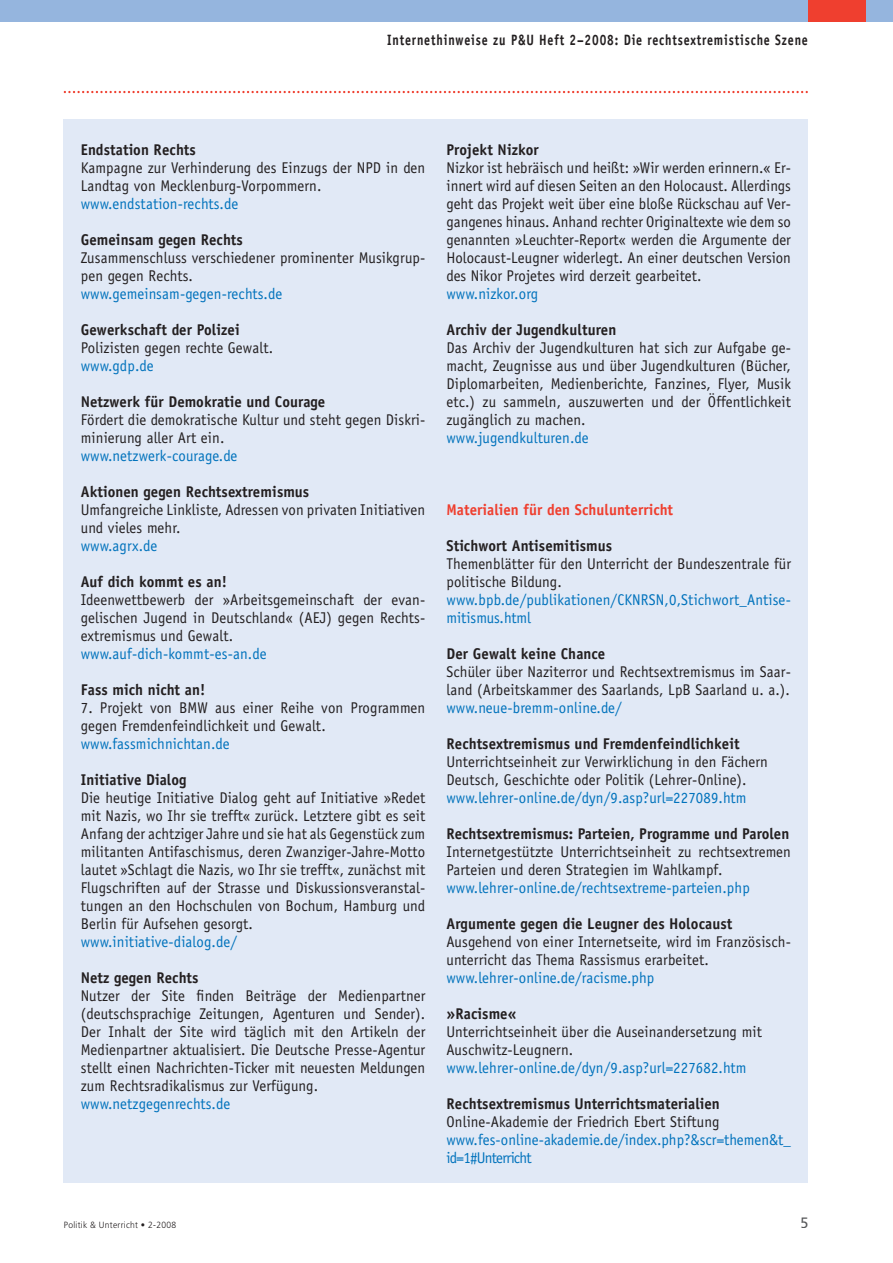
<style>
.page{position:relative;width:893px;height:1263px;background:#fff}
.page>*{position:absolute;margin:0;border:0;box-sizing:border-box;transform-origin:0 0}
.t1{font:15.6px/18px "Officina Sans LT";letter-spacing:.01em;color:#231f20;scale:.95 1}
.t2{font:15.6px/18px "Officina Sans LT";letter-spacing:.01em;color:#0072bc;scale:.95 1}
.t3{font:700 15.6px "Officina Sans LT";letter-spacing:.01em;color:#231f20;scale:.95 1}
.t4{font:700 15.6px "Officina Sans LT";letter-spacing:.01em;color:#ef3f2f;scale:.95 1}
.t5{font:700 15px "Officina Sans LT";letter-spacing:.075em;color:#231f20;scale:.8 1}
.t6{font:15px "Frutiger LT";color:#57585a;scale:.95 1}
.t7{font:300 9px "Frutiger LT";letter-spacing:.035em;color:#231f20;scale:.95 1}
</style>
<div class="page">
<svg style="left:64px;top:91px;width:744px;height:2px"></svg>
<div style="left:0;top:0;width:893px;height:21px;background:#95b5de"></div>
<div style="left:808px;top:0;width:57px;height:21px;background:#ef3f2f"></div>
<div style="left:64px;top:119px;width:744px;height:1063px;background:#e1e9f6"></div>
<p class="t5" style="left:387px;top:30px;width:527px">Internethinweise zu P&amp;U Heft 2–2008: Die rechtsextremistische Szene</p>
<p class="t3" style="left:81px;top:140px;width:122px">Endstation Rechts</p>
<p class="t1" style="left:81px;top:159px;width:364px">Kampagne zur Verhinderung des Einzugs der NPD in den<br>Landtag von Mecklenburg-Vorpommern.</p>
<p class="t2" style="left:81px;top:195px;width:167px">www.endstation-rechts.de</p>
<p class="t3" style="left:81px;top:230px;width:172px">Gemeinsam gegen Rechts</p>
<p class="t1" style="left:81px;top:249px;width:364px">Zusammenschluss verschiedener prominenter Musikgrup&shy;pen gegen Rechts.</p>
<p class="t2" style="left:81px;top:285px;width:214px">www.gemeinsam-gegen-rechts.de</p>
<p class="t3" style="left:81px;top:320px;width:169px">Gewerkschaft der Polizei</p>
<p class="t1" style="left:81px;top:339px;width:204px">Polizisten gegen rechte Gewalt.</p>
<p class="t2" style="left:81px;top:357px;width:78px">www.gdp.de</p>
<p class="t3" style="left:81px;top:392px;width:259px">Netzwerk für Demokratie und Courage</p>
<p class="t1" style="left:81px;top:411px;width:364px">Fördert die demokratische Kultur und steht gegen Diskri&shy;minierung aller Art ein.</p>
<p class="t2" style="left:81px;top:447px;width:166px">www.netzwerk-courage.de</p>
<p class="t3" style="left:81px;top:482px;width:242px">Aktionen gegen Rechtsextremismus</p>
<p class="t1" style="left:81px;top:501px;width:364px">Umfangreiche Linkliste, Adressen von privaten Initiativen und vieles mehr.</p>
<p class="t2" style="left:81px;top:537px;width:82px">www.agrx.de</p>
<p class="t3" style="left:81px;top:572px;width:155px">Auf dich kommt es an!</p>
<p class="t1" style="left:81px;top:591px;width:364px;text-align:justify">Ideenwettbewerb der »Arbeitsgemeinschaft der evan&shy;gelischen Jugend in Deutschland« (AEJ) gegen Rechts&shy;extremismus und Gewalt.</p>
<p class="t2" style="left:81px;top:645px;width:197px">www.auf-dich-kommt-es-an.de</p>
<p class="t3" style="left:81px;top:680px;width:133px">Fass mich nicht an!</p>
<p class="t1" style="left:81px;top:699px;width:364px">7. Projekt von BMW aus einer Reihe von Programmen gegen Fremdenfeindlichkeit und Gewalt.</p>
<p class="t2" style="left:81px;top:735px;width:158px">www.fassmichnichtan.de</p>
<p class="t3" style="left:81px;top:770px;width:113px">Initiative Dialog</p>
<p class="t1" style="left:81px;top:789px;width:364px;text-align:justify">Die heutige Initiative Dialog geht auf Initiative »Redet mit Nazis, wo Ihr sie trefft« zurück. Letztere gibt es seit Anfang der achtziger Jahre und sie hat als Gegenstück zum militanten Antifaschismus, deren Zwanziger-Jahre-Motto lautet »Schlagt die Nazis, wo Ihr sie trefft«, zunächst mit Flugschriften auf der Strasse und Diskussionsveranstal&shy;tungen an den Hochschulen von Bochum, Hamburg und Berlin für Aufsehen gesorgt.</p>
<p class="t2" style="left:81px;top:933px;width:166px">www.initiative-dialog.de/</p>
<p class="t3" style="left:81px;top:968px;width:125px">Netz gegen Rechts</p>
<p class="t1" style="left:81px;top:987px;width:364px;text-align:justify">Nutzer der Site finden Beiträge der Medienpartner (deutschsprachige Zeitungen, Agenturen und Sender).<br>Der Inhalt der Site wird täglich mit den Artikeln der Medienpartner aktualisiert. Die Deutsche Presse-Agentur stellt einen Nachrichten-Ticker mit neuesten Meldungen zum Rechtsradikalismus zur Verfügung.</p>
<p class="t2" style="left:81px;top:1095px;width:159px">www.netzgegenrechts.de</p>
<p class="t7" style="left:64px;top:1220px;width:120px">Politik &amp; Unterricht • 2-2008</p>
<p class="t3" style="left:446px;top:140px;width:99px">Projekt Nizkor</p>
<p class="t1" style="left:446px;top:159px;width:364px;text-align:justify">Nizkor ist hebräisch und heißt: »Wir werden erinnern.« Er&shy;innert wird auf diesen Seiten an den Holocaust. Allerdings geht das Projekt weit über eine bloße Rückschau auf Ver&shy;gangenes hinaus. Anhand rechter Originaltexte wie dem so genannten »Leuchter-Report« werden die Argumente der Holocaust-Leugner widerlegt. An einer deutschen Version des Nikor Projetes wird derzeit gearbeitet.</p>
<p class="t2" style="left:446px;top:285px;width:98px">www.nizkor.org</p>
<p class="t3" style="left:446px;top:320px;width:180px">Archiv der Jugendkulturen</p>
<p class="t1" style="left:446px;top:339px;width:364px;text-align:justify">Das Archiv der Jugendkulturen hat sich zur Aufgabe ge&shy;macht, Zeugnisse aus und über Jugendkulturen (Bücher, Diplomarbeiten, Medienberichte, Fanzines, Flyer, Musik etc.) zu sammeln, auszuwerten und der Öffentlichkeit zugänglich zu machen.</p>
<p class="t2" style="left:446px;top:429px;width:151px">www.jugendkulturen.de</p>
<p class="t4" style="left:446px;top:500px;width:240px">Materialien für den Schulunterricht</p>
<p class="t3" style="left:446px;top:536px;width:176px">Stichwort Antisemitismus</p>
<p class="t1" style="left:446px;top:555px;width:364px">Themenblätter für den Unterricht der Bundeszentrale für politische Bildung.</p>
<p class="t2" style="left:446px;top:591px;width:364px">www.bpb.de/publikationen/CKNRSN,0,Stichwort_Antise&shy;mitismus.html</p>
<p class="t3" style="left:446px;top:644px;width:169px">Der Gewalt keine Chance</p>
<p class="t1" style="left:446px;top:663px;width:364px">Schüler über Naziterror und Rechtsextremismus im Saar&shy;land (Arbeitskammer des Saarlands, LpB Saarland u. a.).</p>
<p class="t2" style="left:446px;top:699px;width:186px">www.neue-bremm-online.de/</p>
<p class="t3" style="left:446px;top:734px;width:310px">Rechtsextremismus und Fremdenfeindlichkeit</p>
<p class="t1" style="left:446px;top:753px;width:340px">Unterrichtseinheit zur Verwirklichung in den Fächern<br>Deutsch, Geschichte oder Politik (Lehrer-Online).</p>
<p class="t2" style="left:446px;top:789px;width:317px">www.lehrer-online.de/dyn/9.asp?url=227089.htm</p>
<p class="t3" style="left:446px;top:824px;width:362px">Rechtsextremismus: Parteien, Programme und Parolen</p>
<p class="t1" style="left:446px;top:843px;width:364px">Internetgestützte Unterrichtseinheit zu rechtsextremen<br>Parteien und deren Strategien im Wahlkampf.</p>
<p class="t2" style="left:446px;top:879px;width:321px">www.lehrer-online.de/rechtsextreme-parteien.php</p>
<p class="t3" style="left:446px;top:914px;width:302px">Argumente gegen die Leugner des Holocaust</p>
<p class="t1" style="left:446px;top:933px;width:364px">Ausgehend von einer Internetseite, wird im Französisch&shy;unterricht das Thema Rassismus erarbeitet.</p>
<p class="t2" style="left:446px;top:969px;width:220px">www.lehrer-online.de/racisme.php</p>
<p class="t3" style="left:446px;top:1004px;width:75px">»Racisme«</p>
<p class="t1" style="left:446px;top:1023px;width:334px">Unterrichtseinheit über die Auseinandersetzung mit<br>Auschwitz-Leugnern.</p>
<p class="t2" style="left:446px;top:1059px;width:317px">www.lehrer-online.de/dyn/9.asp?url=227682.htm</p>
<p class="t3" style="left:446px;top:1094px;width:289px">Rechtsextremismus Unterrichtsmaterialien</p>
<p class="t1" style="left:446px;top:1113px;width:289px">Online-Akademie der Friedrich Ebert Stiftung</p>
<p class="t2" style="left:446px;top:1131px;width:364px">www.fes-online-akademie.de/index.php?&amp;scr=themen&amp;t_ id=1#Unterricht</p>
<p class="t6" style="left:800px;top:1214px;width:10px">5</p>
</div>
